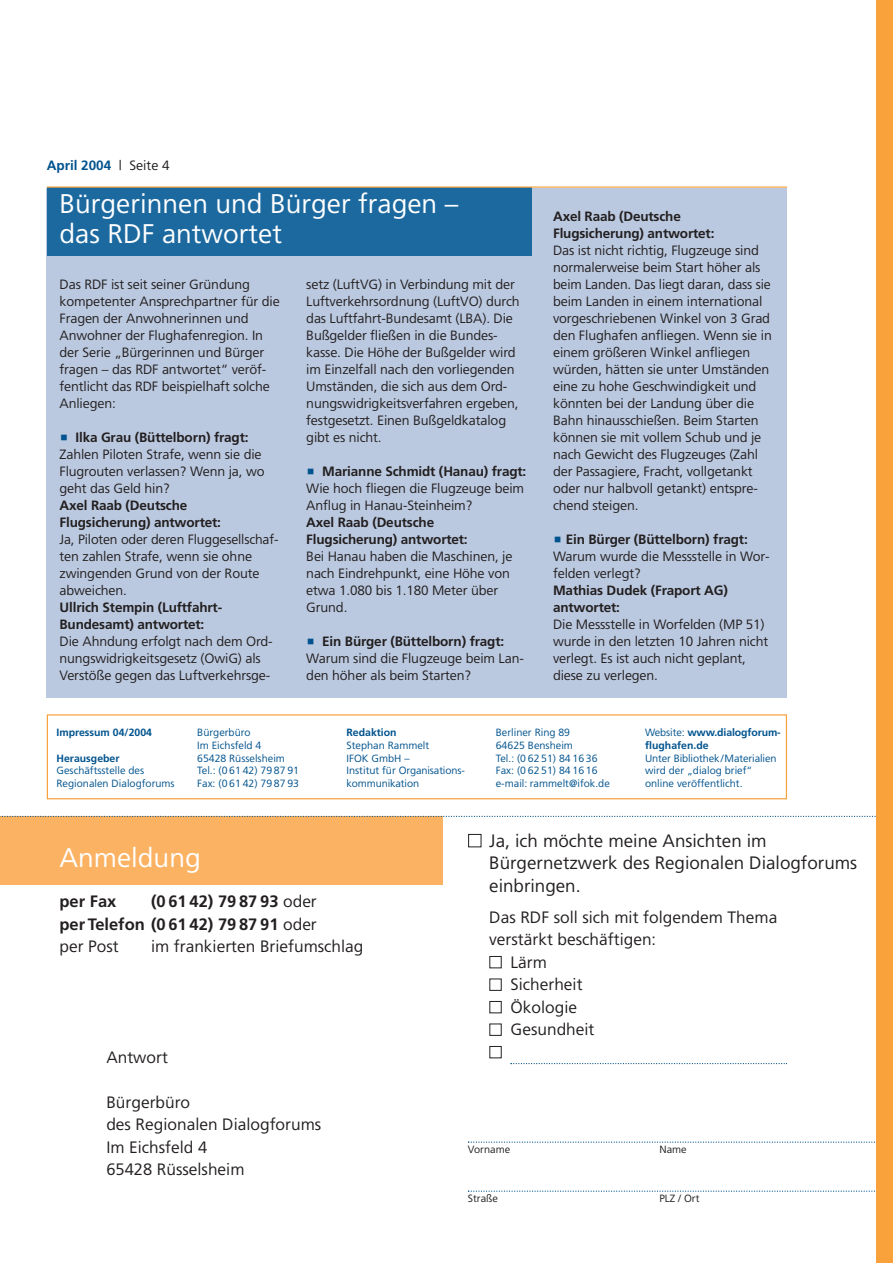
<style>
.page{position:relative;width:893px;height:1263px;background:#fff}
.page>*{position:absolute;margin:0;border:0;box-sizing:border-box;transform-origin:0 0}
.t1{font:27px/30px "F Frutiger";color:#fff}
.t2{font:18px/22.5px "F Frutiger";color:#231f20}
.t3{font:16.5px/22.5px "F Frutiger";color:#231f20}
.t4{font:700 16.5px/22.5px "F Frutiger";color:#231f20;text-align:justify}
.t5{font:16.5px "Zapf Dingbats";color:#fff}
.t6{font:13.5px/17px "F Frutiger";letter-spacing:-.01em;color:#231f20}
.t7{font:700 13.5px/17px "F Frutiger";letter-spacing:-.01em;color:#231f20}
.t8{font:700 13.5px "F Frutiger";color:#00538e}
.t9{font:10.5px/12.8px "F Frutiger";color:#00538e}
.t10{font:700 10.5px/12.8px "F Frutiger";color:#00538e}
.t11{font:10.5px "F Frutiger";color:#231f20}
.s1{font-weight:400;color:#231f20}
.s2{font-weight:400}
.s3{color:#fff}
</style>
<div class="page">
<div style="left:47px;top:714px;width:740px;height:85px;border:1px solid #f9a13a"></div>
<div style="left:47px;top:188px;width:740px;height:509px;background:#bbc9e0"></div>
<div style="left:0;top:816px;width:442px;height:68px;background:#fbb262"></div>
<svg style="left:468px;top:1142px;width:425px;height:1px"></svg>
<svg style="left:468px;top:1191px;width:425px;height:1px"></svg>
<svg style="left:0;top:816px;width:893px;height:1px"></svg>
<div style="left:876px;top:0;width:16px;height:1263px;background:#f9a13a"></div>
<svg style="left:510px;top:1063px;width:277px;height:1px"></svg>
<div style="left:47px;top:187px;width:484px;height:68px;background:#1c69a0"></div>
<hr style="left:47px;top:186px;width:740px;height:2px;background:#f9a13a">
<p class="t8" style="left:47px;top:160px;width:124px">April 2004 <span class="s1">| Seite 4</span></p>
<h1 class="t1" style="left:60px;top:192px;width:400px">Bürgerinnen und Bürger fragen – das RDF antwortet</h1>
<p class="t6" style="left:60px;top:277px;width:222px">Das RDF ist seit seiner Gründung kompetenter Ansprechpartner für die<br>Fragen der Anwohnerinnen und<br>Anwohner der Flughafenregion. In der Serie „Bürgerinnen und Bürger fragen – das RDF antwortet“ veröf&shy;fentlicht das RDF beispielhaft solche<br>Anliegen:</p>
<p class="t7" style="left:75px;top:430px;width:175px">Ilka Grau (Büttelborn) fragt:</p>
<p class="t6" style="left:60px;top:448px;width:206px">Zahlen Piloten Strafe, wenn sie die<br>Flugrouten verlassen? Wenn ja, wo geht das Geld hin?</p>
<p class="t7" style="left:60px;top:499px;width:163px">Axel Raab (Deutsche<br>Flugsicherung) antwortet:</p>
<p class="t6" style="left:60px;top:533px;width:220px">Ja, Piloten oder deren Fluggesellschaf&shy;ten zahlen Strafe, wenn sie ohne zwingenden Grund von der Route abweichen.</p>
<p class="t7" style="left:60px;top:601px;width:164px">Ullrich Stempin (Luftfahrt-<br>Bundesamt) antwortet:</p>
<p class="t6" style="left:60px;top:635px;width:215px">Die Ahndung erfolgt nach dem Ord&shy;nungswidrigkeitsgesetz (OwiG) als<br>Verstöße gegen das Luftverkehrsge-</p>
<p class="t6" style="left:306px;top:277px;width:215px">setz (LuftVG) in Verbindung mit der Luftverkehrsordnung (LuftVO) durch das Luftfahrt-Bundesamt (LBA). Die Bußgelder fließen in die Bundes&shy;kasse. Die Höhe der Bußgelder wird im Einzelfall nach den vorliegenden Umständen, die sich aus dem Ord&shy;nungswidrigkeitsverfahren ergeben, festgesetzt. Einen Bußgeldkatalog gibt es nicht.</p>
<p class="t7" style="left:322px;top:464px;width:205px">Marianne Schmidt (Hanau) fragt:</p>
<p class="t6" style="left:306px;top:482px;width:219px">Wie hoch fliegen die Flugzeuge beim<br>Anflug in Hanau-Steinheim?</p>
<p class="t7" style="left:306px;top:516px;width:163px">Axel Raab (Deutsche<br>Flugsicherung) antwortet:</p>
<p class="t6" style="left:306px;top:550px;width:208px">Bei Hanau haben die Maschinen, je nach Eindrehpunkt, eine Höhe von etwa 1.080 bis 1.180 Meter über<br>Grund.</p>
<p class="t7" style="left:322px;top:635px;width:183px">Ein Bürger (Büttelborn) fragt:</p>
<p class="t6" style="left:306px;top:652px;width:219px">Warum sind die Flugzeuge beim Lan&shy;den höher als beim Starten?</p>
<p class="t7" style="left:553px;top:209px;width:163px">Axel Raab (Deutsche<br>Flugsicherung) antwortet:</p>
<p class="t6" style="left:553px;top:243px;width:220px">Das ist nicht richtig, Flugzeuge sind normalerweise beim Start höher als beim Landen. Das liegt daran, dass sie beim Landen in einem international vorgeschriebenen Winkel von 3 Grad den Flughafen anfliegen. Wenn sie in einem größeren Winkel anfliegen würden, hätten sie unter Umständen eine zu hohe Geschwindigkeit und könnten bei der Landung über die Bahn hinausschießen. Beim Starten können sie mit vollem Schub und je nach Gewicht des Flugzeuges (Zahl der Passagiere, Fracht, vollgetankt oder nur halbvoll getankt) entspre&shy;chend steigen.</p>
<p class="t7" style="left:566px;top:533px;width:183px">Ein Bürger (Büttelborn) fragt:</p>
<p class="t6" style="left:553px;top:550px;width:218px">Warum wurde die Messstelle in Wor&shy;felden verlegt?</p>
<p class="t7" style="left:553px;top:584px;width:176px">Mathias Dudek (Fraport AG) antwortet:</p>
<p class="t6" style="left:553px;top:618px;width:217px">Die Messstelle in Worfelden (MP 51) wurde in den letzten 10 Jahren nicht verlegt. Es ist auch nicht geplant, diese zu verlegen.</p>
<p class="t10" style="left:56px;top:727px;width:97px">Impressum 04/2004</p>
<p class="t10" style="left:56px;top:753px;width:65px">Herausgeber</p>
<p class="t9" style="left:56px;top:766px;width:120px">Geschäftsstelle des<br>Regionalen Dialogforums</p>
<p class="t9" style="left:197px;top:727px;width:103px">Bürgerbüro<br>Im Eichsfeld 4<br>65428 Rüsselsheim<br>Tel.: (0 61 42) 79 87 91<br>Fax: (0 61 42) 79 87 93</p>
<p class="t10" style="left:346px;top:727px;width:52px">Redaktion</p>
<p class="t9" style="left:346px;top:740px;width:120px">Stephan Rammelt<br>IFOK GmbH –<br>Institut für Organisations&shy;kommunikation</p>
<p class="t9" style="left:496px;top:727px;width:116px">Berliner Ring 89<br>64625 Bensheim<br>Tel.: (0 62 51) 84 16 36<br>Fax: (0 62 51) 84 16 16 e-mail: rammelt@ifok.de</p>
<p class="t10" style="left:645px;top:727px;width:137px"><span class="s2">Website:</span> www.dialogforum&shy;flughafen.de</p>
<p class="t9" style="left:645px;top:753px;width:133px">Unter Bibliothek/Materialien wird der „dialog brief“ online veröffentlicht.</p>
<h1 class="t1" style="left:60px;top:846px;width:143px">Anmeldung</h1>
<p class="t4" style="left:60px;top:892px;width:259px;text-indent:91px">(0 61 42) 79 87 93 <span class="s2">oder </span>per Telefon (0 61 42) 79 87 91 <span class="s2">oder per Post</span></p>
<p class="t4" style="left:60px;top:892px;width:58px">per Fax</p>
<p class="t3" style="left:151px;top:937px;width:214px">im frankierten Briefumschlag</p>
<p class="t3" style="left:106px;top:1047px;width:63px">Antwort</p>
<p class="t3" style="left:106px;top:1092px;width:216px">Bürgerbüro<br>des Regionalen Dialogforums<br>Im Eichsfeld 4<br>65428 Rüsselsheim</p>
<h2 class="t2" style="left:489px;top:831px;width:369px;text-indent:-21px"><span class="s3">■</span> Ja, ich möchte meine Ansichten im<br>Bürgernetzwerk des Regionalen Dialogforums einbringen.</h2>
<p class="t3" style="left:489px;top:908px;width:289px">Das RDF soll sich mit folgendem Thema verstärkt beschäftigen:</p>
<p class="t3" style="left:489px;top:953px;width:59px"><span class="s3">■</span> Lärm</p>
<p class="t3" style="left:489px;top:975px;width:95px"><span class="s3">■</span> Sicherheit</p>
<p class="t3" style="left:489px;top:998px;width:89px"><span class="s3">■</span> Ökologie</p>
<p class="t3" style="left:489px;top:1020px;width:107px"><span class="s3">■</span> Gesundheit</p>
<p class="t5" style="left:489px;top:1044px;width:14px">■</p>
<p class="t11" style="left:468px;top:1146px;width:44px">Vorname</p>
<p class="t11" style="left:659px;top:1146px;width:29px">Name</p>
<p class="t11" style="left:468px;top:1195px;width:32px">Straße</p>
<p class="t11" style="left:659px;top:1195px;width:42px">PLZ / Ort</p>
</div>
